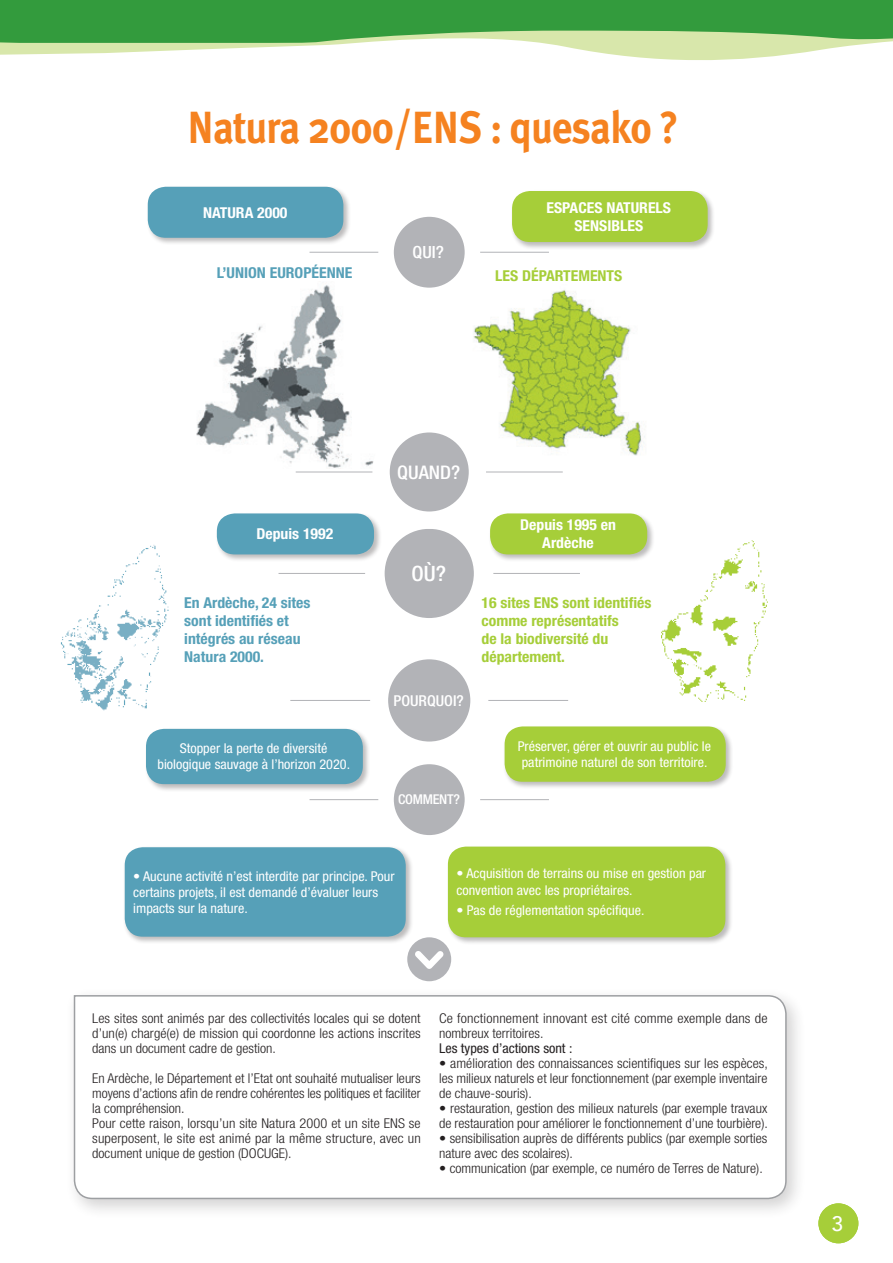
<style>
.page{position:relative;width:893px;height:1263px;background:#fff}
.page>*{position:absolute;margin:0;border:0;box-sizing:border-box;transform-origin:0 0}
.t1{font:700 45px "Meta Plus";letter-spacing:-.02em;color:#f58220;scale:.9 1}
.t2{font:500 condensed 21.15px "Helvetica Neue LT Std";color:#fff;scale:1.05 1}
.t3{font:500 21px "Avenir";color:#fff}
.t4{font:500 condensed 18.75px "Helvetica Neue LT Std";color:#fff;scale:1.05 1}
.t5{font:500 condensed 16.8px "Helvetica Neue LT Std";color:#fff;scale:1.05 1}
.t6{font:700 condensed 15px/18px "Helvetica Neue LT Std";color:#a6ce39;scale:1.05 1}
.t7{font:700 condensed 15px/18px "Helvetica Neue LT Std";color:#56a0b8;scale:1.05 1}
.t8{font:700 condensed 15px/18px "Helvetica Neue LT Std";color:#fff;text-align:center;scale:1.05 1}
.t9{font:500 condensed 15px "Helvetica Neue LT Std";color:#fff;scale:1.05 1}
.t10{font:300 condensed 13.5px/15px "Helvetica Neue LT Std";color:#231f20;text-align:justify;scale:1.06 1}
.t11{font:300 condensed 13.5px/15px "Helvetica Neue LT Std";color:#231f20;scale:1.05 1}
.t12{font:condensed 13.5px/16.2px "Helvetica Neue LT Std";color:#fff;scale:1.05 1}
.t13{font:300 condensed 13.5px/15px "Helvetica Neue LT Std";color:#231f20;scale:1.07 1}
.t14{font:condensed 13.5px "Helvetica Neue LT Std";color:#231f20;scale:1.05 1}
.t15{font:500 condensed 13.5px "Helvetica Neue LT Std";letter-spacing:-.02em;color:#fff;scale:1.05 1}
</style>
<div class="page">
<div style="left:818px;top:1203px;width:40px;height:40px;background:#a6ce39;border-radius:50%"></div>
<div style="left:146px;top:185px;width:205px;height:61px;background:#231f20;opacity:.3"></div>
<div style="left:148px;top:187px;width:195px;height:51px;background:#56a0b8;border-radius:18px"></div>
<img style="left:196px;top:285px;width:177px;height:183px">
<img style="left:473px;top:290px;width:172px;height:166px">
<div style="left:511px;top:189px;width:204px;height:61px;background:#231f20;opacity:.3"></div>
<div style="left:512px;top:191px;width:196px;height:51px;background:#a6ce39;border-radius:18px"></div>
<svg style="left:0;top:0;width:893px;height:60px;fill:#339b3d"></svg>
<hr style="left:310px;top:252px;width:239px;height:1px;background:#b2b3b7">
<svg style="left:386px;top:209px;width:86px;height:86px;fill:#b2b3b7"></svg>
<div style="left:378px;top:201px;width:102px;height:102px;border:16px solid #fff;border-radius:50%"></div>
<hr style="left:310px;top:799px;width:239px;height:1px;background:#b2b3b7">
<svg style="left:386px;top:756px;width:86px;height:87px;background:#bcbdc1"></svg>
<div style="left:378px;top:749px;width:102px;height:101px;border:16px solid #fff;border-radius:50%"></div>
<hr style="left:279px;top:573px;width:301px;height:1px;background:#b2b3b7">
<svg style="left:375px;top:519px;width:109px;height:109px;fill:#b2b3b7"></svg>
<div style="left:365px;top:509px;width:128px;height:128px;border:20px solid #fff;border-radius:50%"></div>
<hr style="left:290px;top:700px;width:278px;height:1px;background:#b2b3b7">
<svg style="left:379px;top:650px;width:100px;height:100px;fill:#b2b3b7"></svg>
<div style="left:370px;top:641px;width:118px;height:118px;border:18px solid #fff;border-radius:50%"></div>
<img style="left:662px;top:540px;width:106px;height:161px">
<img style="left:60px;top:545px;width:109px;height:166px">
<div style="left:215px;top:512px;width:167px;height:50px;background:#231f20;opacity:.3"></div>
<div style="left:217px;top:513px;width:157px;height:41px;background:#56a0b8;border-radius:18px"></div>
<div style="left:144px;top:727px;width:226px;height:65px;background:#231f20;opacity:.3"></div>
<div style="left:146px;top:729px;width:217px;height:55px;background:#56a0b8;border-radius:18px"></div>
<div style="left:503px;top:725px;width:230px;height:64px;background:#231f20;opacity:.3"></div>
<div style="left:505px;top:726px;width:221px;height:56px;background:#a6ce39;border-radius:18px"></div>
<div style="left:446px;top:845px;width:287px;height:100px;background:#231f20;opacity:.3"></div>
<div style="left:448px;top:846px;width:277px;height:91px;background:#a6ce39;border-radius:18px"></div>
<div style="left:123px;top:845px;width:290px;height:99px;background:#231f20;opacity:.3"></div>
<div style="left:125px;top:847px;width:281px;height:90px;background:#56a0b8;border-radius:18px"></div>
<div style="left:489px;top:512px;width:166px;height:50px;background:#231f20;opacity:.3"></div>
<div style="left:490px;top:513px;width:157px;height:41px;background:#a6ce39;border-radius:18px"></div>
<div style="left:65px;top:987px;width:741px;height:233px;background:#231f20;opacity:.2"></div>
<svg style="left:73px;top:994px;width:714px;height:206px"></svg>
<hr style="left:296px;top:472px;width:267px;height:1px;background:#b2b3b7">
<svg style="left:381px;top:424px;width:96px;height:96px;fill:#b2b3b7"></svg>
<div style="left:372px;top:415px;width:114px;height:114px;border:17px solid #fff;border-radius:50%"></div>
<svg style="left:407px;top:937px;width:44px;height:44px"></svg>
<p class="t1" style="left:187px;top:101px;width:547px">Natura 2000/ENS : quesako ?</p>
<p class="t8" style="left:203px;top:203px;width:82px">NATURA 2000</p>
<p class="t5" style="left:413px;top:242px;width:31px">QUI?</p>
<p class="t8" style="left:546px;top:198px;width:120px">ESPACES NATURELS<br>SENSIBLES</p>
<p class="t7" style="left:217px;top:264px;width:131px">L’UNION EUROPÉENNE</p>
<p class="t6" style="left:495px;top:267px;width:123px">LES DÉPARTEMENTS</p>
<p class="t8" style="left:256px;top:525px;width:75px">Depuis 1992</p>
<p class="t7" style="left:184px;top:593px;width:122px">En Ardèche, 24 sites sont identifiés et intégrés au réseau<br>Natura 2000.</p>
<p class="t4" style="left:397px;top:461px;width:62px">QUAND?</p>
<p class="t2" style="left:412px;top:561px;width:34px">OÙ?</p>
<p class="t9" style="left:393px;top:691px;width:68px">POURQUOI?</p>
<p class="t8" style="left:520px;top:516px;width:93px">Depuis 1995 en<br>Ardèche</p>
<p class="t6" style="left:482px;top:593px;width:163px">16 sites ENS sont identifiés comme représentatifs<br>de la biodiversité du département.</p>
<p class="t12" style="left:157px;top:740px;width:185px;text-align:center">Stopper la perte de diversité biologique sauvage à l’horizon 2020.</p>
<p class="t12" style="left:518px;top:738px;width:186px">Préserver, gérer et ouvrir au public le patrimoine naturel de son territoire.</p>
<p class="t15" style="left:398px;top:792px;width:60px">COMMENT?</p>
<p class="t12" style="left:133px;top:868px;width:250px">• Aucune activité n’est interdite par principe. Pour certains projets, il est demandé d’évaluer leurs impacts sur la nature.</p>
<p class="t12" style="left:456px;top:865px;width:239px">• Acquisition de terrains ou mise en gestion par convention avec les propriétaires.</p>
<p class="t12" style="left:456px;top:902px;width:181px">• Pas de réglementation spécifique.</p>
<p class="t10" style="left:92px;top:1011px;width:311px">Les sites sont animés par des collectivités locales qui se dotent d’un(e) chargé(e) de mission qui coordonne les actions inscrites dans un document cadre de gestion.</p>
<p class="t11" style="left:92px;top:1071px;width:314px;text-align:justify">En Ardèche, le Département et l’Etat ont souhaité mutualiser leurs moyens d’actions afin de rendre cohérentes les politiques et faciliter la compréhension.</p>
<p class="t10" style="left:92px;top:1116px;width:311px">Pour cette raison, lorsqu’un site Natura 2000 et un site ENS se superposent, le site est animé par la même structure, avec un document unique de gestion (DOCUGE).</p>
<p class="t13" style="left:439px;top:1011px;width:308px">Ce fonctionnement innovant est cité comme exemple dans de nombreux territoires.</p>
<p class="t14" style="left:439px;top:1041px;width:128px">Les types d’actions sont :</p>
<p class="t10" style="left:439px;top:1056px;width:312px">• amélioration des connaissances scientifiques sur les espèces, les milieux naturels et leur fonctionnement (par exemple inventaire de chauve-souris).</p>
<p class="t11" style="left:439px;top:1101px;width:315px">• restauration, gestion des milieux naturels (par exemple travaux de restauration pour améliorer le fonctionnement d’une tourbière).</p>
<p class="t11" style="left:439px;top:1131px;width:314px">• sensibilisation auprès de différents publics (par exemple sorties nature avec des scolaires).</p>
<p class="t11" style="left:439px;top:1161px;width:310px">• communication (par exemple, ce numéro de Terres de Nature).</p>
<h3 class="t3" style="left:831px;top:1205px;width:13px">3</h3>
</div>
